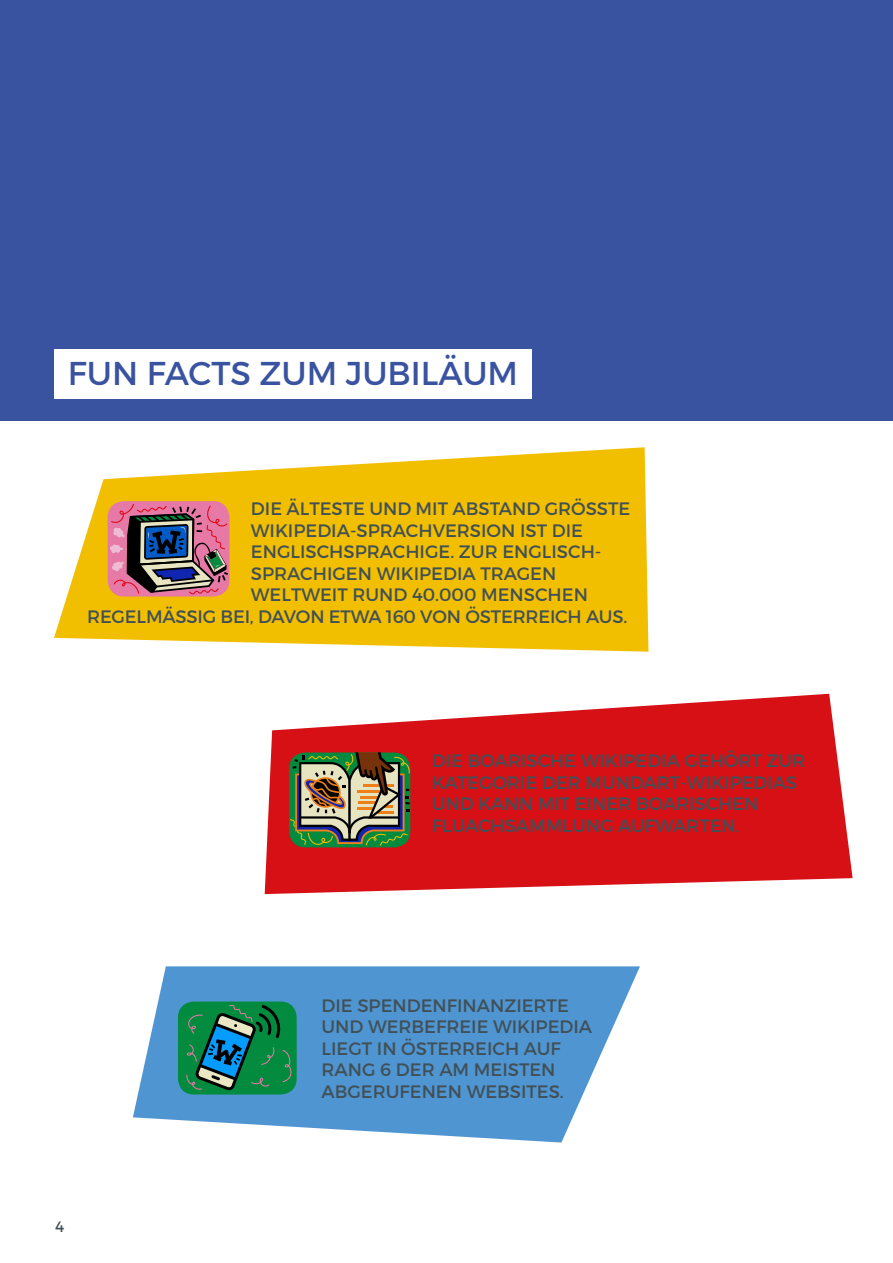
<style>
.page{position:relative;width:893px;height:1263px;background:#fff}
.page>*{position:absolute;margin:0;border:0;box-sizing:border-box;transform-origin:0 0}
.t1{font:33px "Montserrat";color:#3a53a1}
.t2{font:18px/21.6px "Montserrat";color:#415057}
.t3{font:15px "Montserrat Alternates";color:#415057}
</style>
<div class="page">
<div style="left:0;top:0;width:893px;height:421px;background:#3a53a1"></div>
<div style="left:54px;top:349px;width:477px;height:50px;background:#fff"></div>
<svg style="left:54px;top:447px;width:594px;height:205px;fill:#f2bf00"></svg>
<svg style="left:265px;top:694px;width:588px;height:200px;background:#dc353a"></svg>
<div style="left:108px;top:501px;width:121px;height:95px;background:#e679a6;border-radius:16px"></div>
<svg style="left:110px;top:504px;width:118px;height:90px"></svg>
<svg style="left:290px;top:752px;width:120px;height:94px;background:#707f59"></svg>
<svg style="left:133px;top:966px;width:507px;height:176px;fill:#4f95d1"></svg>
<div style="left:178px;top:1001px;width:119px;height:93px;background:#028b3f;border-radius:16px"></div>
<svg style="left:186px;top:1005px;width:106px;height:86px"></svg>
<h1 class="t1" style="left:68px;top:353px;width:452px">FUN FACTS ZUM JUBILÄUM</h1>
<p class="t2" style="left:251px;top:498px;width:381px">DIE ÄLTESTE UND MIT ABSTAND GRÖSSTE</p>
<p class="t2" style="left:251px;top:519px;width:333px">WIKIPEDIA-SPRACHVERSION IST DIE</p>
<p class="t2" style="left:251px;top:541px;width:352px">ENGLISCHSPRACHIGE. ZUR ENGLISCH-</p>
<p class="t2" style="left:251px;top:562px;width:307px">SPRACHIGEN WIKIPEDIA TRAGEN</p>
<p class="t2" style="left:251px;top:584px;width:338px">WELTWEIT RUND 40.000 MENSCHEN</p>
<p class="t2" style="left:87px;top:606px;width:542px">REGELMÄSSIG BEI, DAVON ETWA 160 VON ÖSTERREICH AUS.</p>
<p class="t2" style="left:432px;top:750px;width:375px">DIE BOARISCHE WIKIPEDIA GEHÖRT ZUR<br>KATEGORIE DER MUNDART-WIKIPEDIAS<br>UND KANN MIT EINER BOARISCHEN<br>FLUACHSAMMLUNG AUFWARTEN.</p>
<p class="t3" style="left:55px;top:1218px;width:11px">4</p>
<p class="t2" style="left:321px;top:994px;width:272px">DIE SPENDENFINANZIERTE<br>UND WERBEFREIE WIKIPEDIA<br>LIEGT IN ÖSTERREICH AUF<br>RANG 6 DER AM MEISTEN<br>ABGERUFENEN WEBSITES.</p>
</div>
